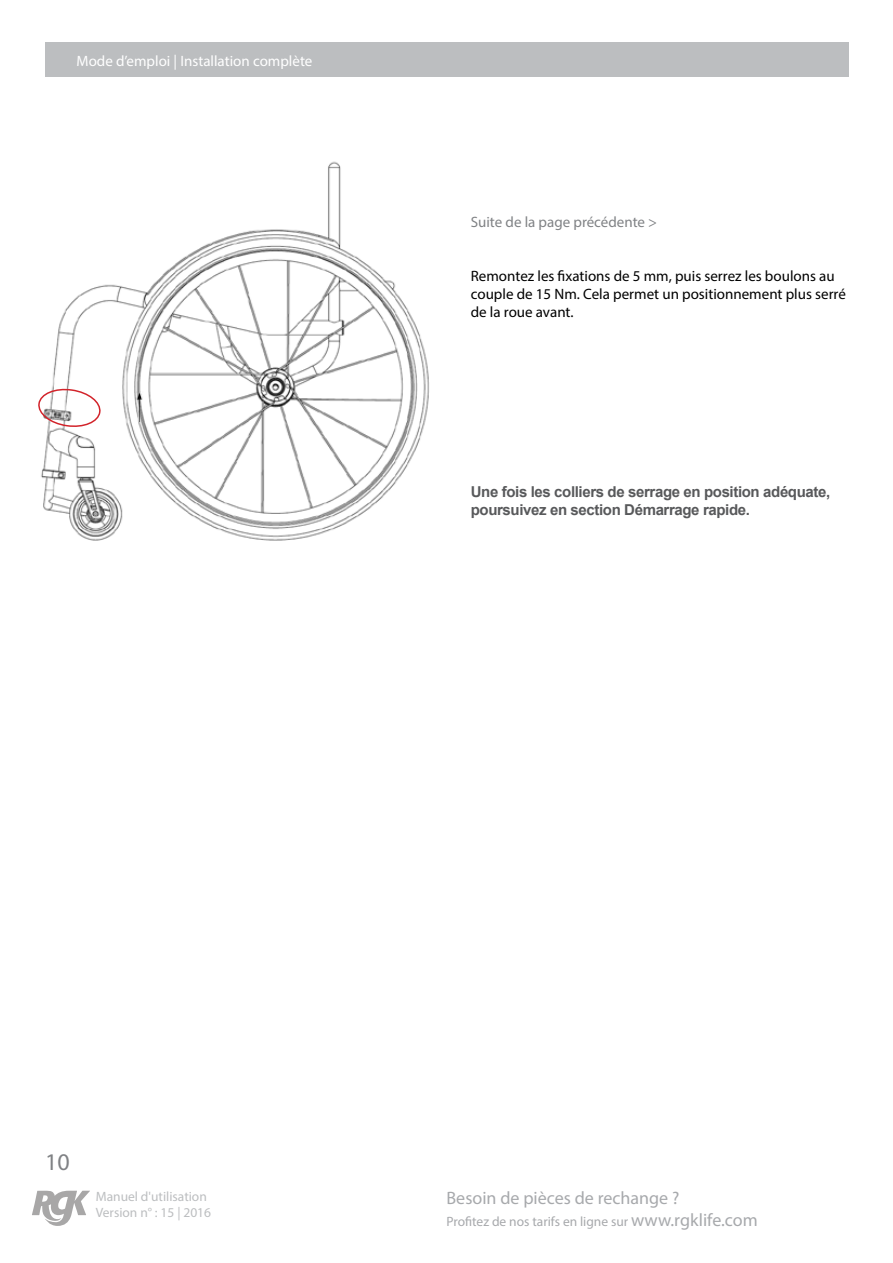
<style>
.page{position:relative;width:893px;height:1263px;background:#fff}
.page>*{position:absolute;margin:0;border:0;box-sizing:border-box;transform-origin:0 0}
.t1{font:24px "Myriad Pro";color:#808285}
.t2{font:18px "Myriad Pro";color:#a7a9ac}
.t3{font:15px/18px "Myriad Pro";color:#000}
.t4{font:700 15px/18px "Arial";letter-spacing:-.025em;color:#58595b}
.t5{font:15px "Myriad Pro";color:#fff}
.t6{font:15px "Myriad Pro";color:#808285}
.t7{font:13.5px "Myriad Pro";color:#a7a9ac}
.t8{font:13.5px/16.2px "Myriad Pro";color:#bcbec0}
.s1{font-size:18px}
</style>
<div class="page">
<svg style="left:32px;top:1191px;width:58px;height:35px"></svg>
<div style="left:45px;top:43px;width:803px;height:34px;background:#bcbec0"></div>
<img style="left:41px;top:161px;width:388px;height:380px">
<svg style="left:38px;top:386px;width:65px;height:42px"></svg>
<img style="left:126px;top:384px;width:27px;height:38px">
<p class="t5" style="left:77px;top:51px;width:237px">Mode d’emploi | Installation complète</p>
<p class="t6" style="left:471px;top:212px;width:188px">Suite de la page précédente &gt;</p>
<p class="t3" style="left:471px;top:266px;width:377px">Remontez les fixations de 5 mm, puis serrez les boulons au couple de 15 Nm. Cela permet un positionnement plus serré de la roue avant.</p>
<p class="t4" style="left:471px;top:483px;width:361px">Une fois les colliers de serrage en position adéquate, poursuivez en section Démarrage rapide.</p>
<h1 class="t1" style="left:45px;top:1147px;width:26px">10</h1>
<p class="t8" style="left:96px;top:1188px;width:117px">Manuel d'utilisation<br>Version n° : 15 | 2016</p>
<p class="t2" style="left:446px;top:1187px;width:234px">Besoin de pièces de rechange ?</p>
<p class="t7" style="left:446px;top:1213px;width:313px">Profitez de nos tarifs en ligne sur <span class="s1">www.rgklife.com</span></p>
</div>
